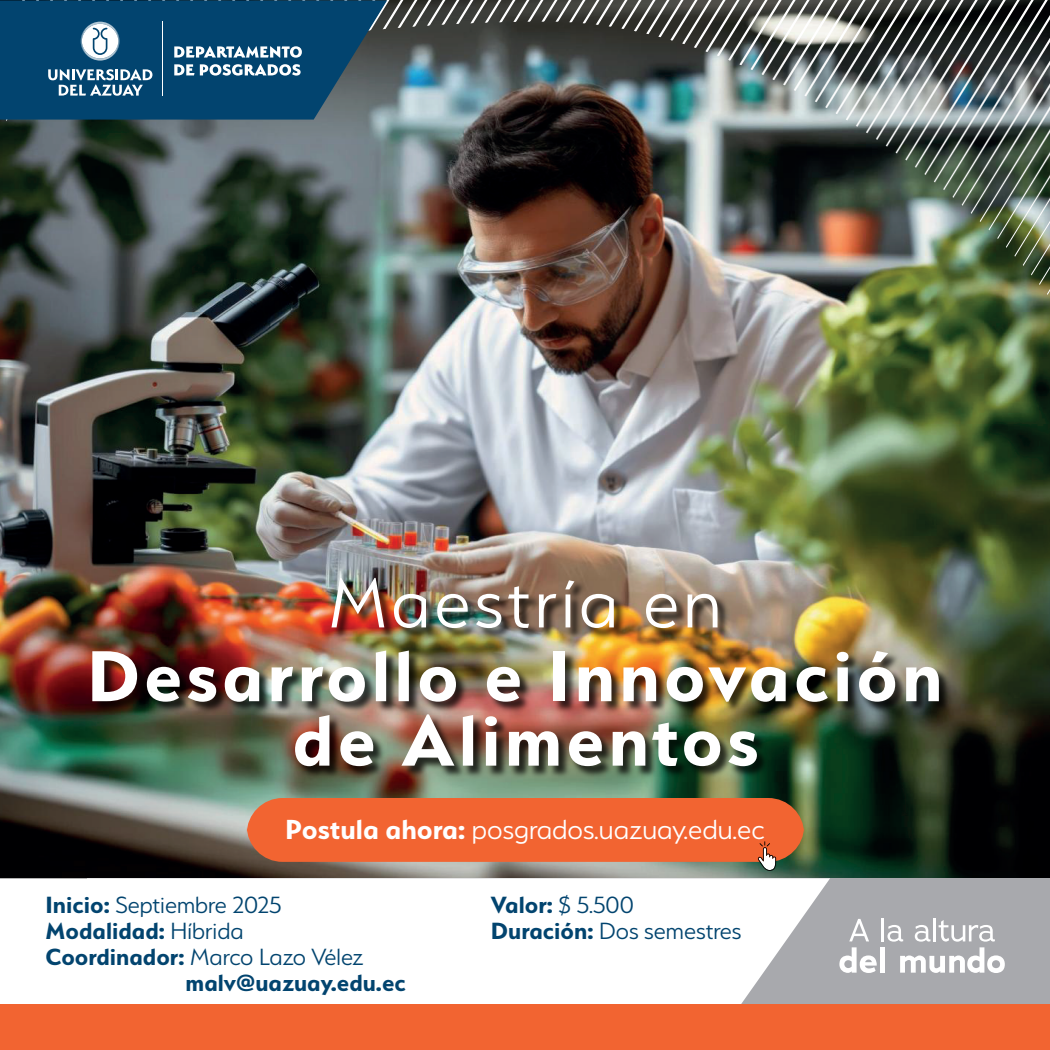
<style>
.page{position:relative;width:1050px;height:1050px;background:#fff}
.page>*{position:absolute;margin:0;border:0;box-sizing:border-box;transform-origin:0 0}
.t1{font:300 30.89px "Serenity";color:#fff}
.t2{font:300 26.25px/26.2px "Serenity";color:#02446f}
.t3{font:700 26.25px "Serenity";color:#02446f}
.s1{font-weight:700}
</style>
<div class="page">
<img style="left:0;top:120px;width:1050px;height:758px">
<img style="left:1033px;top:0;width:15px;height:298px">
<svg style="left:1019px;top:0;width:14px;height:298px;background:#677364"></svg>
<svg style="left:1005px;top:0;width:14px;height:298px;background:#586356"></svg>
<svg style="left:991px;top:0;width:14px;height:298px;background:#4e594e"></svg>
<img style="left:977px;top:0;width:14px;height:298px">
<img style="left:963px;top:0;width:14px;height:298px">
<img style="left:949px;top:0;width:14px;height:298px">
<svg style="left:935px;top:0;width:14px;height:298px;background:#6c7868"></svg>
<svg style="left:921px;top:0;width:14px;height:298px;background:#7f8a7d"></svg>
<svg style="left:907px;top:0;width:14px;height:298px;background:#737f73"></svg>
<svg style="left:893px;top:0;width:14px;height:298px;background:#616b60"></svg>
<svg style="left:879px;top:0;width:14px;height:298px;background:#5f675e"></svg>
<svg style="left:865px;top:0;width:14px;height:298px;background:#5d5c51"></svg>
<img style="left:851px;top:0;width:14px;height:298px">
<svg style="left:837px;top:0;width:14px;height:298px;background:#786f65"></svg>
<svg style="left:823px;top:0;width:14px;height:298px;background:#79746c"></svg>
<svg style="left:809px;top:0;width:14px;height:298px;background:#666c6a"></svg>
<svg style="left:795px;top:0;width:14px;height:298px;background:#727574"></svg>
<svg style="left:781px;top:0;width:14px;height:298px;background:#686967"></svg>
<svg style="left:767px;top:0;width:14px;height:298px;background:#646866"></svg>
<img style="left:753px;top:0;width:14px;height:298px">
<img style="left:739px;top:0;width:14px;height:298px">
<svg style="left:725px;top:0;width:14px;height:298px;background:#6e716d"></svg>
<svg style="left:711px;top:0;width:14px;height:298px;background:#a1a5a4"></svg>
<svg style="left:697px;top:0;width:14px;height:298px;background:#b1b4b1"></svg>
<img style="left:683px;top:0;width:14px;height:298px">
<img style="left:669px;top:0;width:14px;height:298px">
<img style="left:655px;top:0;width:14px;height:298px">
<img style="left:641px;top:0;width:14px;height:298px">
<svg style="left:627px;top:0;width:14px;height:298px;background:#443833"></svg>
<svg style="left:613px;top:0;width:14px;height:298px;background:#3f3734"></svg>
<svg style="left:599px;top:0;width:14px;height:298px;background:#3c322d"></svg>
<svg style="left:585px;top:0;width:14px;height:298px;background:#40342f"></svg>
<svg style="left:571px;top:0;width:14px;height:298px;background:#473933"></svg>
<svg style="left:557px;top:0;width:14px;height:298px;background:#43342e"></svg>
<svg style="left:543px;top:0;width:14px;height:298px;background:#3d312c"></svg>
<svg style="left:529px;top:0;width:14px;height:298px;background:#473933"></svg>
<svg style="left:515px;top:0;width:14px;height:298px;background:#4a3d38"></svg>
<svg style="left:501px;top:0;width:14px;height:298px;background:#4c423d"></svg>
<svg style="left:487px;top:0;width:14px;height:298px;background:#5e5956"></svg>
<img style="left:473px;top:0;width:14px;height:298px">
<img style="left:459px;top:0;width:14px;height:298px">
<svg style="left:445px;top:0;width:14px;height:298px;background:#585e5d"></svg>
<svg style="left:431px;top:0;width:14px;height:298px;background:#696c6b"></svg>
<svg style="left:417px;top:0;width:14px;height:298px;background:#818f92"></svg>
<svg style="left:403px;top:0;width:14px;height:298px;background:#829396"></svg>
<svg style="left:389px;top:0;width:14px;height:298px;background:#697978"></svg>
<svg style="left:375px;top:1px;width:14px;height:297px;background:#759290"></svg>
<svg style="left:361px;top:120px;width:14px;height:178px;background:#6f8183"></svg>
<svg style="left:347px;top:120px;width:14px;height:178px;background:#636f70"></svg>
<svg style="left:333px;top:120px;width:14px;height:178px;background:#586563"></svg>
<svg style="left:319px;top:120px;width:14px;height:178px;background:#47554f"></svg>
<svg style="left:305px;top:120px;width:14px;height:178px;background:#374440"></svg>
<svg style="left:291px;top:120px;width:14px;height:178px;background:#303c3a"></svg>
<svg style="left:277px;top:120px;width:14px;height:178px;background:#384641"></svg>
<svg style="left:263px;top:120px;width:14px;height:178px;background:#3f4d47"></svg>
<svg style="left:249px;top:120px;width:14px;height:178px;background:#394b40"></svg>
<svg style="left:235px;top:120px;width:14px;height:178px;background:#2c3d33"></svg>
<svg style="left:221px;top:120px;width:14px;height:178px;background:#2e3d36"></svg>
<svg style="left:207px;top:120px;width:14px;height:178px;background:#394641"></svg>
<svg style="left:193px;top:120px;width:14px;height:178px;background:#4b5757"></svg>
<svg style="left:179px;top:120px;width:14px;height:178px;background:#5a6769"></svg>
<svg style="left:165px;top:120px;width:14px;height:178px;background:#606d70"></svg>
<svg style="left:152px;top:120px;width:13px;height:178px;background:#5e6a6d"></svg>
<svg style="left:0;top:0;width:387px;height:120px;background:#124a6d"></svg>
<hr style="left:162px;top:22px;width:1px;height:74px;background:#fff">
<svg style="left:174px;top:46px;width:128px;height:12px"></svg>
<svg style="left:174px;top:64px;width:127px;height:12px"></svg>
<svg style="left:6px;top:0;width:146px;height:298px;background:#304e5c"></svg>
<div style="left:87px;top:878px;width:963px;height:126px;background:#a8a9ad"></div>
<svg style="left:849px;top:919px;width:20px;height:22px"></svg>
<hr style="left:881px;top:918px;width:3px;height:23px;background:#fff">
<hr style="left:934px;top:918px;width:2px;height:23px;background:#fff">
<svg style="left:839px;top:947px;width:38px;height:26px"></svg>
<div style="left:880px;top:947px;width:5px;height:26px;background:#fff"></div>
<svg style="left:888px;top:920px;width:117px;height:53px"></svg>
<div style="left:0;top:878px;width:830px;height:126px;background:#fff"></div>
<div style="left:0;top:1004px;width:1050px;height:46px;background:#f26431"></div>
<img style="left:329px;top:576px;width:403px;height:66px">
<img style="left:332px;top:578px;width:52px;height:49px">
<svg style="left:394px;top:594px;width:32px;height:34px"></svg>
<svg style="left:437px;top:594px;width:31px;height:34px"></svg>
<svg style="left:476px;top:594px;width:25px;height:34px"></svg>
<svg style="left:508px;top:586px;width:21px;height:42px"></svg>
<svg style="left:539px;top:593px;width:17px;height:34px"></svg>
<svg style="left:565px;top:580px;width:9px;height:47px"></svg>
<svg style="left:582px;top:594px;width:32px;height:34px"></svg>
<svg style="left:646px;top:594px;width:30px;height:34px"></svg>
<svg style="left:688px;top:594px;width:30px;height:33px"></svg>
<img style="left:90px;top:648px;width:863px;height:132px">
<svg style="left:92px;top:651px;width:45px;height:50px"></svg>
<svg style="left:147px;top:667px;width:33px;height:35px"></svg>
<svg style="left:188px;top:667px;width:28px;height:35px"></svg>
<svg style="left:225px;top:667px;width:34px;height:35px"></svg>
<svg style="left:272px;top:666px;width:21px;height:35px"></svg>
<svg style="left:302px;top:666px;width:21px;height:35px"></svg>
<svg style="left:329px;top:667px;width:36px;height:35px"></svg>
<svg style="left:376px;top:651px;width:10px;height:50px"></svg>
<svg style="left:399px;top:651px;width:10px;height:50px"></svg>
<svg style="left:420px;top:667px;width:36px;height:35px"></svg>
<svg style="left:487px;top:667px;width:33px;height:35px"></svg>
<div style="left:553px;top:651px;width:12px;height:50px;background:#fff"></div>
<svg style="left:579px;top:667px;width:32px;height:34px"></svg>
<svg style="left:623px;top:667px;width:33px;height:34px"></svg>
<img style="left:667px;top:667px;width:119px;height:35px">
<svg style="left:797px;top:667px;width:31px;height:35px"></svg>
<svg style="left:837px;top:652px;width:12px;height:49px"></svg>
<svg style="left:859px;top:651px;width:36px;height:51px"></svg>
<svg style="left:906px;top:667px;width:33px;height:34px"></svg>
<svg style="left:295px;top:715px;width:34px;height:51px"></svg>
<svg style="left:340px;top:731px;width:33px;height:35px"></svg>
<svg style="left:401px;top:714px;width:53px;height:52px"></svg>
<svg style="left:463px;top:715px;width:10px;height:51px"></svg>
<svg style="left:485px;top:716px;width:12px;height:50px"></svg>
<svg style="left:509px;top:731px;width:49px;height:35px"></svg>
<svg style="left:569px;top:731px;width:33px;height:35px"></svg>
<svg style="left:613px;top:731px;width:32px;height:35px"></svg>
<svg style="left:652px;top:723px;width:26px;height:43px"></svg>
<svg style="left:684px;top:731px;width:36px;height:35px"></svg>
<svg style="left:728px;top:731px;width:29px;height:35px"></svg>
<svg style="left:247px;top:798px;width:557px;height:73px;background:#e16a3d"></svg>
<p class="t1" style="left:285px;top:813px;width:481px"><span class="s1">Postula ahora:</span> posgrados.uazuay.edu.ec</p>
<p class="t2" style="left:46px;top:891px;width:320px"><span class="s1">Inicio:</span> Septiembre 2025<br><span class="s1">Modalidad:</span> Híbrida<br><span class="s1">Coordinador:</span> Marco Lazo Vélez</p>
<p class="t2" style="left:491px;top:891px;width:252px"><span class="s1">Valor:</span> $ 5.500<br><span class="s1">Duración:</span> Dos semestres</p>
<p class="t3" style="left:186px;top:968px;width:222px">malv@uazuay.edu.ec</p>
</div>
